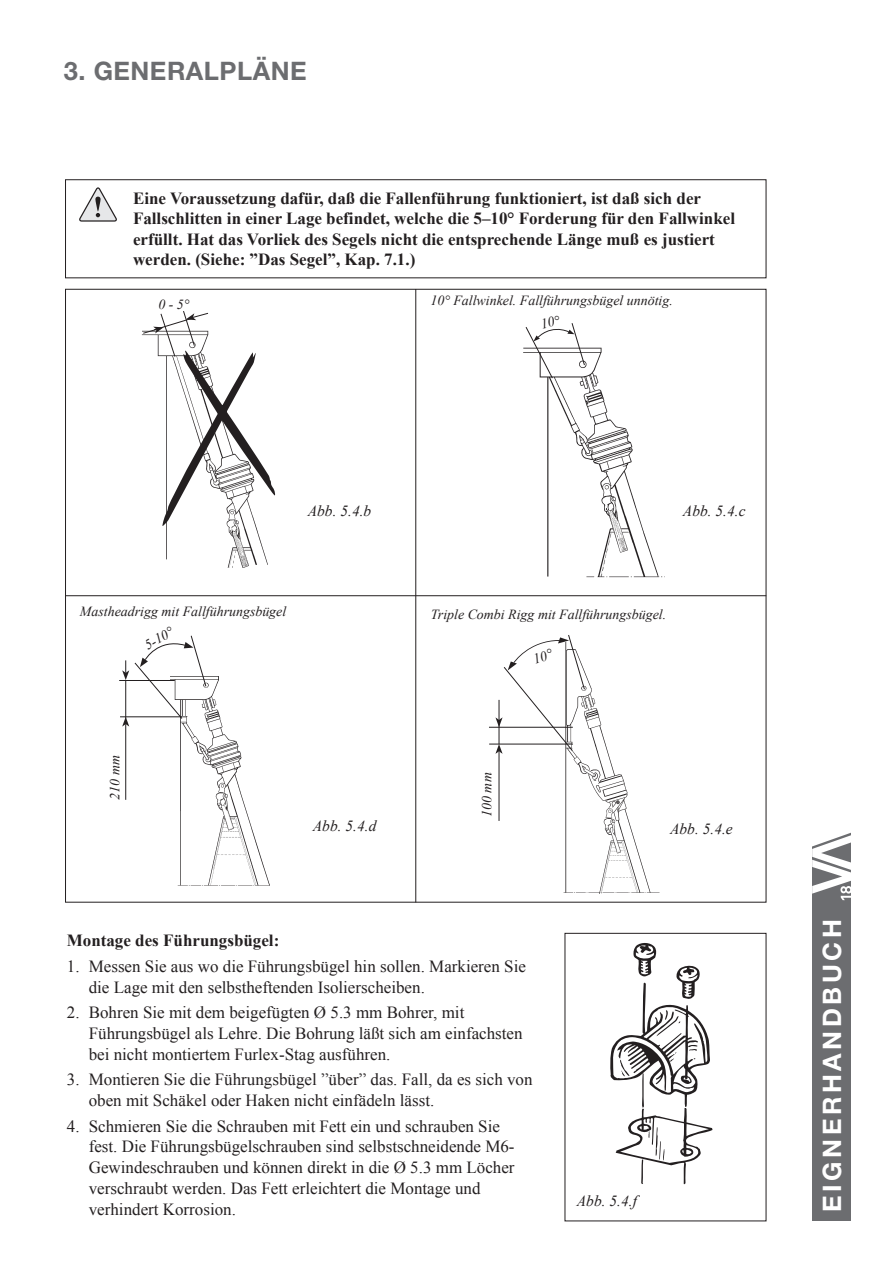
<style>
.page{position:relative;width:893px;height:1263px;background:#fff}
.page>*{position:absolute;margin:0;border:0;box-sizing:border-box;transform-origin:0 0}
.t1{font:700 25.5px "Helvetica Neue";letter-spacing:.14em;color:#fff}
.t2{font:700 25.5px "Helvetica Neue";letter-spacing:.02em;color:#6c6d70}
.t3{font:16.95px/20.9px "Times New Roman";color:#231f20}
.t4{font:700 16.95px/20.4px "Times New Roman";color:#231f20}
.t5{font:italic 15.45px "Times New Roman";color:#231f20}
.t6{font:italic 13.95px "Times New Roman";color:#231f20}
</style>
<div class="page">
<div style="left:812px;top:825px;width:39px;height:395px;background:#6c6d70"></div>
<svg style="left:812px;top:825px;width:39px;height:75px"></svg>
<hr style="left:415px;top:289px;width:1px;height:613px;background:#231f20">
<svg style="left:610px;top:943px;width:103px;height:242px"></svg>
<hr style="left:65px;top:595px;width:701px;height:1px;background:#231f20">
<img style="left:523px;top:347px;width:142px;height:231px">
<img style="left:141px;top:334px;width:135px;height:234px">
<svg style="left:142px;top:311px;width:133px;height:217px"></svg>
<img style="left:177px;top:676px;width:93px;height:210px">
<hr style="left:120px;top:716px;width:62px;height:1px;background:#231f20">
<hr style="left:119px;top:680px;width:56px;height:1px;background:#231f20">
<hr style="left:125px;top:724px;width:1px;height:76px;background:#231f20">
<svg style="left:122px;top:635px;width:85px;height:92px"></svg>
<img style="left:563px;top:672px;width:97px;height:221px">
<hr style="left:489px;top:727px;width:84px;height:1px;background:#231f20">
<hr style="left:489px;top:744px;width:84px;height:1px;background:#231f20">
<hr style="left:499px;top:751px;width:1px;height:70px;background:#231f20">
<div style="left:65px;top:179px;width:701px;height:99px;border:1px solid #231f20"></div>
<svg style="left:79px;top:187px;width:38px;height:35px"></svg>
<svg style="left:525px;top:323px;width:60px;height:56px"></svg>
<svg style="left:495px;top:635px;width:90px;height:119px"></svg>
<h1 class="t2" style="left:64px;top:55px;width:69px">3. GENERA</h1>
<h1 class="t2" style="left:204px;top:55px;width:85px">LPLÄNE</h1>
<p class="t4" style="left:133px;top:188px;width:604px">Eine Voraussetzung dafür, daß die Fallenführung funktioniert, ist daß sich der Fallschlitten in einer Lage befindet, welche die 5–10° Forderung für den Fallwinkel erfüllt. Hat das Vorliek des Segels nicht die entsprechende Länge muß es justiert werden. (Siehe: ”Das Segel”, Kap. 7.1.)</p>
<p class="t6" style="left:158px;top:295px;width:33px">0 - 5°</p>
<p class="t6" style="left:430px;top:290px;width:244px">10° Fallwinkel. Fallführungsbügel unnötig.</p>
<p class="t5" style="left:308px;top:500px;width:65px">Abb. 5.4.b</p>
<p class="t5" style="left:683px;top:500px;width:64px">Abb. 5.4.c</p>
<p class="t6" style="left:80px;top:601px;width:208px">Mastheadrigg mit Fallführungsbügel</p>
<p class="t6" style="left:431px;top:604px;width:237px">Triple Combi Rigg mit Fallführungsbügel.</p>
<p class="t6" style="left:141px;top:638px;width:33px;rotate:-30deg">5-10°</p>
<p class="t6" style="left:105px;top:800px;width:46px;rotate:-90deg">210 mm</p>
<p class="t6" style="left:477px;top:817px;width:46px;rotate:-90deg">100 mm</p>
<p class="t5" style="left:313px;top:815px;width:65px">Abb. 5.4.d</p>
<p class="t4" style="left:67px;top:930px;width:214px">Montage des Führungsbügel:</p>
<p class="t3" style="left:89px;top:955px;width:439px;text-indent:-22px">1. Messen Sie aus wo die Führungsbügel hin sollen. Markieren Sie die Lage mit den selbstheftenden Isolierscheiben.</p>
<p class="t3" style="left:89px;top:1002px;width:435px;text-indent:-22px">2. Bohren Sie mit dem beigefügten Ø 5.3 mm Bohrer, mit<br>Führungsbügel als Lehre. Die Bohrung läßt sich am einfachsten bei nicht montiertem Furlex-Stag ausführen.</p>
<p class="t3" style="left:89px;top:1069px;width:445px;text-indent:-22px">3. Montieren Sie die Führungsbügel ”über” das. Fall, da es sich von oben mit Schäkel oder Haken nicht einfädeln lässt.</p>
<p class="t3" style="left:89px;top:1115px;width:427px;text-indent:-22px">4. Schmieren Sie die Schrauben mit Fett ein und schrauben Sie fest. Die Führungsbügelschrauben sind selbstschneidende M6- Gewindeschrauben und können direkt in die Ø 5.3 mm Löcher verschraubt werden. Das Fett erleichtert die Montage und verhindert Korrosion.</p>
<p class="t5" style="left:670px;top:818px;width:64px">Abb. 5.4.e</p>
<p class="t5" style="left:577px;top:1190px;width:62px">Abb. 5.4.f</p>
<h1 class="t1" style="left:816px;top:1212px;width:294px;rotate:-90deg">EIGNERHANDBUCH</h1>
</div>
